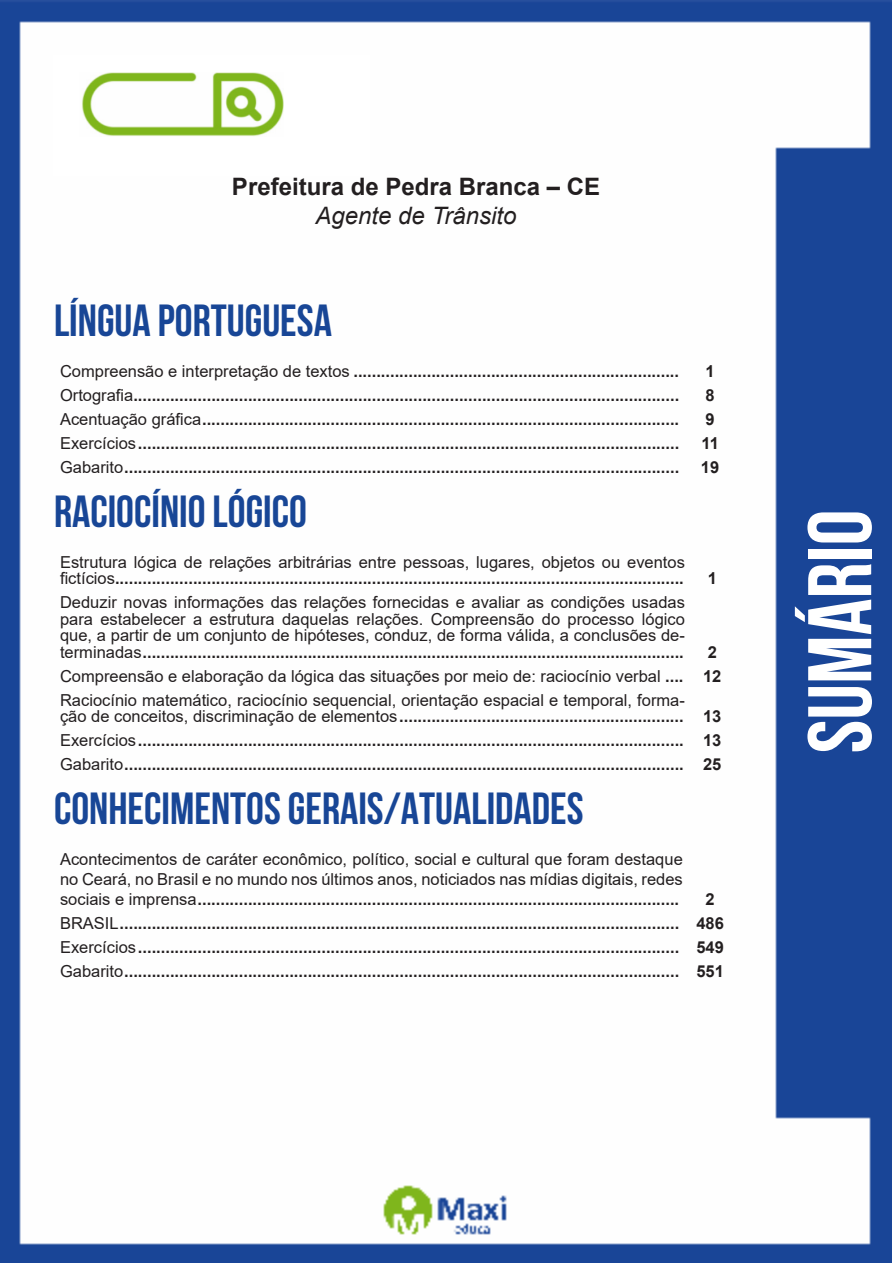
<style>
.page{position:relative;width:893px;height:1263px;background:#fff}
.page>*{position:absolute;margin:0;border:0;box-sizing:border-box;transform-origin:0 0}
.t1{font:700 90px "Bebas Neue";color:#fff}
.t2{font:700 45px "Bebas Neue";color:#184696}
.t3{font:700 24px "Arial";color:#231f20}
.t4{font:italic 24px "Arial";color:#231f20}
.ALTERNATIVAS{font:700 16.5px/16.5px "Arial";color:#231f20}
.ALTERNATIVAS-2{font:16.5px/16.5px "Arial";color:#231f20;text-align:justify}
.INDICE{font:700 16.5px "Arial";color:#231f20}
.s1{font-weight:400}
.s2{font-weight:700}
</style>
<div class="page">
<img style="left:0;top:0;width:892px;height:1263px">
<div style="left:53px;top:55px;width:317px;height:121px;background:#fff"></div>
<img style="left:82px;top:72px;width:201px;height:64px">
<p class="t3" style="left:232px;top:170px;width:370px">Prefeitura de Pedra Branca – CE</p>
<p class="t4" style="left:316px;top:200px;width:203px">Agente de Trânsito</p>
<p class="t2" style="left:54px;top:295px;width:279px">LÍNGUA PORTUGUESA</p>
<p class="ALTERNATIVAS" style="left:60px;top:363px;width:621px"><span class="s1">Compreensão e interpretação de textos</span> .......................................................................</p>
<p class="INDICE" style="left:705px;top:359px;width:11px">1</p>
<p class="ALTERNATIVAS" style="left:60px;top:387px;width:621px"><span class="s1">Ortografia</span>.......................................................................................................................</p>
<p class="INDICE" style="left:705px;top:383px;width:11px">8</p>
<p class="ALTERNATIVAS" style="left:60px;top:411px;width:621px"><span class="s1">Acentuação gráfica</span>........................................................................................................</p>
<p class="INDICE" style="left:705px;top:407px;width:11px">9</p>
<p class="ALTERNATIVAS" style="left:60px;top:435px;width:621px"><span class="s1">Exercícios</span>......................................................................................................................</p>
<p class="INDICE" style="left:701px;top:431px;width:19px">11</p>
<p class="ALTERNATIVAS" style="left:60px;top:459px;width:621px"><span class="s1">Gabarito</span>.........................................................................................................................</p>
<p class="INDICE" style="left:701px;top:455px;width:20px">19</p>
<p class="t2" style="left:54px;top:486px;width:254px">RACIOCÍNIO LÓGICO</p>
<p class="ALTERNATIVAS" style="left:60px;top:554px;width:626px"><span class="s1">Estrutura lógica de relações arbitrárias entre pessoas, lugares, objetos ou eventos fictícios</span>............................................................................................................................</p>
<p class="INDICE" style="left:708px;top:567px;width:11px">1</p>
<p class="ALTERNATIVAS-2" style="left:60px;top:594px;width:626px">Deduzir novas informações das relações fornecidas e avaliar as condições usadas para estabelecer a estrutura daquelas relações. Compreensão do processo lógico que, a partir de um conjunto de hipóteses, conduz, de forma válida, a conclusões de&shy;terminadas<span class="s2">......................................................................................................................</span></p>
<p class="INDICE" style="left:708px;top:640px;width:11px">2</p>
<p class="ALTERNATIVAS-2" style="left:60px;top:668px;width:625px">Compreensão e elaboração da lógica das situações por meio de: raciocínio verbal <span class="s2">....</span></p>
<p class="INDICE" style="left:703px;top:664px;width:20px">12</p>
<p class="ALTERNATIVAS-2" style="left:60px;top:692px;width:626px">Raciocínio matemático, raciocínio sequencial, orientação espacial e temporal, forma&shy;ção de conceitos, discriminação de elementos<span class="s2">..............................................................</span></p>
<p class="INDICE" style="left:703px;top:705px;width:20px">13</p>
<p class="ALTERNATIVAS" style="left:60px;top:732px;width:625px"><span class="s1">Exercícios</span>.......................................................................................................................</p>
<p class="INDICE" style="left:703px;top:729px;width:20px">13</p>
<p class="ALTERNATIVAS" style="left:60px;top:756px;width:625px"><span class="s1">Gabarito</span>..........................................................................................................................</p>
<p class="INDICE" style="left:703px;top:753px;width:20px">25</p>
<p class="t2" style="left:54px;top:784px;width:531px">CONHECIMENTOS GERAIS/ATUALIDADES</p>
<p class="ALTERNATIVAS-2" style="left:60px;top:850px;width:624px;line-height:19.8px">Acontecimentos de caráter econômico, político, social e cultural que foram destaque no Ceará, no Brasil e no mundo nos últimos anos, noticiados nas mídias digitais, redes sociais e imprensa<span class="s2">.........................................................................................................</span></p>
<p class="INDICE" style="left:705px;top:887px;width:11px">2</p>
<p class="ALTERNATIVAS" style="left:60px;top:915px;width:621px"><span class="s1">BRASIL</span>..........................................................................................................................</p>
<p class="INDICE" style="left:696px;top:912px;width:29px">486</p>
<p class="ALTERNATIVAS" style="left:60px;top:939px;width:621px"><span class="s1">Exercícios</span>......................................................................................................................</p>
<p class="INDICE" style="left:696px;top:936px;width:29px">549</p>
<p class="ALTERNATIVAS" style="left:60px;top:963px;width:621px"><span class="s1">Gabarito</span>.........................................................................................................................</p>
<p class="INDICE" style="left:696px;top:960px;width:29px">551</p>
<h1 class="t1" style="left:791px;top:753px;width:245px;rotate:-90deg">SUMÁRIO</h1>
</div>
